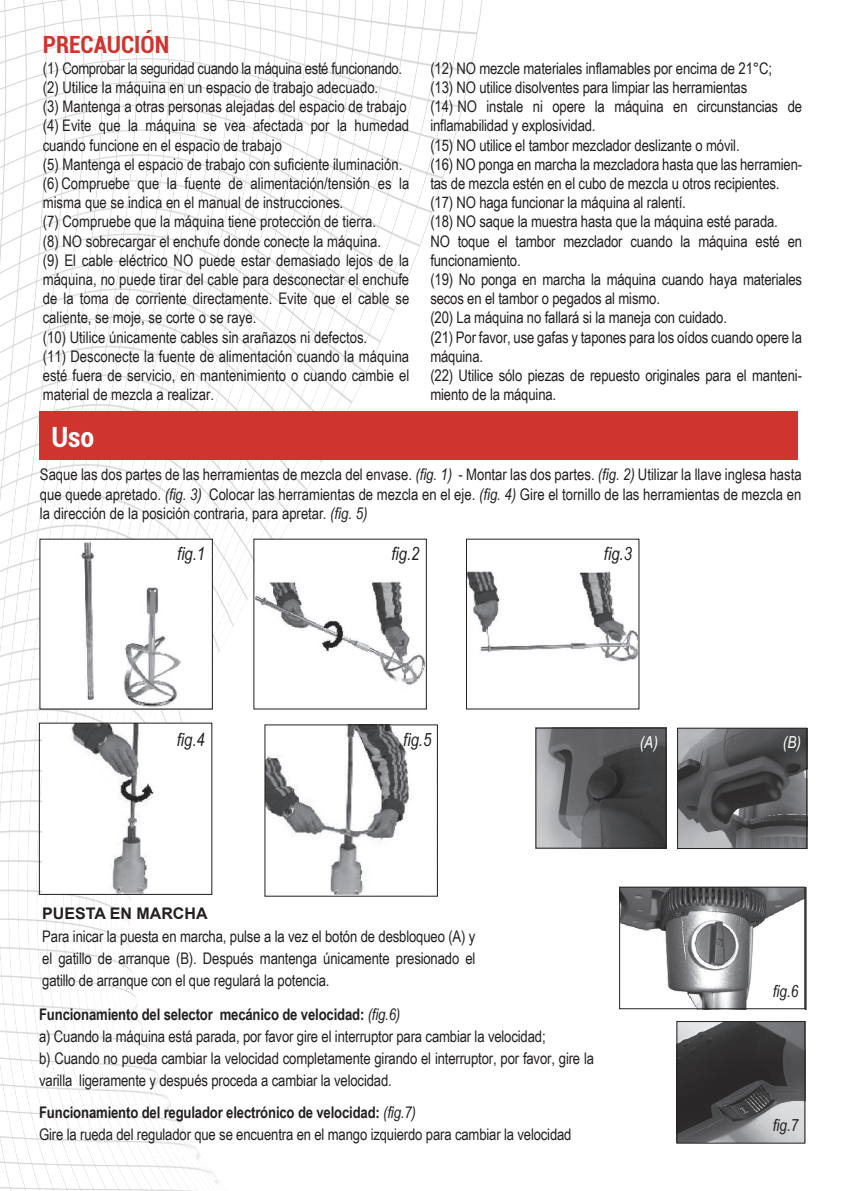
<style>
.page{position:relative;width:842px;height:1191px;background:#fff}
.page>*{position:absolute;margin:0;border:0;box-sizing:border-box;transform-origin:0 0}
.t1{font:700 condensed 28px "Roboto";color:#fff}
.t2{font:700 condensed 23.8px "Roboto";color:#cf342e}
.t3{font:italic 18px "Arial Narrow";color:#231f20}
.t4{font:italic 16.6px "Arial Narrow";color:#231f20}
.t5{font:italic 16.6px "Arial Narrow";color:#fff}
.t6{font:16px/19.2px "Arial Narrow";letter-spacing:-.01em;color:#231f20}
.t7{font:700 16px "Arial";color:#231f20}
.s1{font-style:italic}
.s2{font-weight:700}
</style>
<div class="page">
<img style="left:0;top:0;width:527px;height:1191px">
<div style="left:39px;top:411px;width:759px;height:48px;background:#cf342e"></div>
<img style="left:42px;top:724px;width:171px;height:169px">
<img style="left:266px;top:726px;width:170px;height:168px">
<div style="left:39px;top:722px;width:173px;height:173px;border:1px solid #231f20"></div>
<div style="left:264px;top:724px;width:174px;height:172px;border:1px solid #231f20"></div>
<img style="left:621px;top:887px;width:186px;height:122px">
<div style="left:619px;top:886px;width:186px;height:123px;border:1px solid #231f20"></div>
<img style="left:41px;top:540px;width:170px;height:170px">
<img style="left:255px;top:540px;width:171px;height:170px">
<img style="left:467px;top:540px;width:171px;height:170px">
<img style="left:537px;top:729px;width:127px;height:117px">
<div style="left:535px;top:727px;width:131px;height:121px;border:1px solid #231f20"></div>
<img style="left:679px;top:729px;width:126px;height:118px">
<div style="left:677px;top:727px;width:130px;height:122px;border:1px solid #231f20"></div>
<img style="left:678px;top:1023px;width:125px;height:118px">
<div style="left:676px;top:1021px;width:129px;height:122px;border:1px solid #231f20"></div>
<h2 class="t2" style="left:43px;top:28px;width:128px">PRECAUCIÓN</h2>
<p class="t6" style="left:43px;top:58px;width:368px">(1) Comprobar la seguridad cuando la máquina esté funcionando. (2) Utilice la máquina en un espacio de trabajo adecuado.<br>(3) Mantenga a otras personas alejadas del espacio de trabajo (4) Evite que la máquina se vea afectada por la humedad cuando funcione en el espacio de trabajo<br>(5) Mantenga el espacio de trabajo con suficiente iluminación. (6) Compruebe que la fuente de alimentación/tensión es la misma que se indica en el manual de instrucciones.<br>(7) Compruebe que la máquina tiene protección de tierra.<br>(8) NO sobrecargar el enchufe donde conecte la máquina.<br>(9) El cable eléctrico NO puede estar demasiado lejos de la máquina, no puede tirar del cable para desconectar el enchufe de la toma de corriente directamente. Evite que el cable se caliente, se moje, se corte o se raye.<br>(10) Utilice únicamente cables sin arañazos ni defectos.<br>(11) Desconecte la fuente de alimentación cuando la máquina esté fuera de servicio, en mantenimiento o cuando cambie el material de mezcla a realizar.</p>
<p class="t6" style="left:430px;top:58px;width:373px">(12) NO mezcle materiales inflamables por encima de 21°C;<br>(13) NO utilice disolventes para limpiar las herramientas<br>(14) NO instale ni opere la máquina en circunstancias de inflamabilidad y explosividad.<br>(15) NO utilice el tambor mezclador deslizante o móvil.<br>(16) NO ponga en marcha la mezcladora hasta que las herramien&shy;tas de mezcla estén en el cubo de mezcla u otros recipientes. (17) NO haga funcionar la máquina al ralentí.<br>(18) NO saque la muestra hasta que la máquina esté parada.<br>NO toque el tambor mezclador cuando la máquina esté en funcionamiento.<br>(19) No ponga en marcha la máquina cuando haya materiales secos en el tambor o pegados al mismo.<br>(20) La máquina no fallará si la maneja con cuidado.<br>(21) Por favor, use gafas y tapones para los oídos cuando opere la máquina.<br>(22) Utilice sólo piezas de repuesto originales para el manteni&shy;miento de la máquina.</p>
<h1 class="t1" style="left:52px;top:418px;width:44px">Uso</h1>
<p class="t6" style="left:40px;top:464px;width:763px;text-align:justify">Saque las dos partes de las herramientas de mezcla del envase. <span class="s1">(fig. 1)</span> - Montar las dos partes. <span class="s1">(fig. 2)</span> Utilizar la llave inglesa hasta que quede apretado. <span class="s1">(fig. 3)</span> Colocar las herramientas de mezcla en el eje. <span class="s1">(fig. 4)</span> Gire el tornillo de las herramientas de mezcla en la dirección de la posición contraria, para apretar. <span class="s1">(fig. 5)</span></p>
<p class="t3" style="left:177px;top:541px;width:29px">fig.1</p>
<p class="t3" style="left:391px;top:541px;width:29px">fig.2</p>
<p class="t3" style="left:604px;top:541px;width:29px">fig.3</p>
<p class="t3" style="left:177px;top:726px;width:29px">fig.4</p>
<p class="t3" style="left:403px;top:726px;width:29px">fig.5</p>
<p class="t5" style="left:640px;top:730px;width:20px">(A)</p>
<p class="t5" style="left:783px;top:731px;width:20px">(B)</p>
<p class="t7" style="left:42px;top:902px;width:167px">PUESTA EN MARCHA</p>
<p class="t6" style="left:42px;top:924px;width:435px;line-height:22px;text-align:justify">Para inicar la puesta en marcha, pulse a la vez el botón de desbloqueo (A) y el gatillo de arranque (B). Después mantenga únicamente presionado el gatillo de arranque con el que regulará la potencia.</p>
<p class="t6" style="left:39px;top:1002px;width:556px;line-height:22px"><span class="s2">Funcionamiento del selector mecánico de velocidad:</span> <span class="s1">(fig.6)<br></span>a) Cuando la máquina está parada, por favor gire el interruptor para cambiar la velocidad;<br>b) Cuando no pueda cambiar la velocidad completamente girando el interruptor, por favor, gire la varilla ligeramente y después proceda a cambiar la velocidad.</p>
<p class="t6" style="left:39px;top:1101px;width:534px;line-height:22px"><span class="s2">Funcionamiento del regulador electrónico de velocidad:</span> <span class="s1">(fig.7)<br></span>Gire la rueda del regulador que se encuentra en el mango izquierdo para cambiar la velocidad</p>
<p class="t4" style="left:773px;top:979px;width:27px">fig.6</p>
<p class="t4" style="left:773px;top:1113px;width:27px">fig.7</p>
</div>
